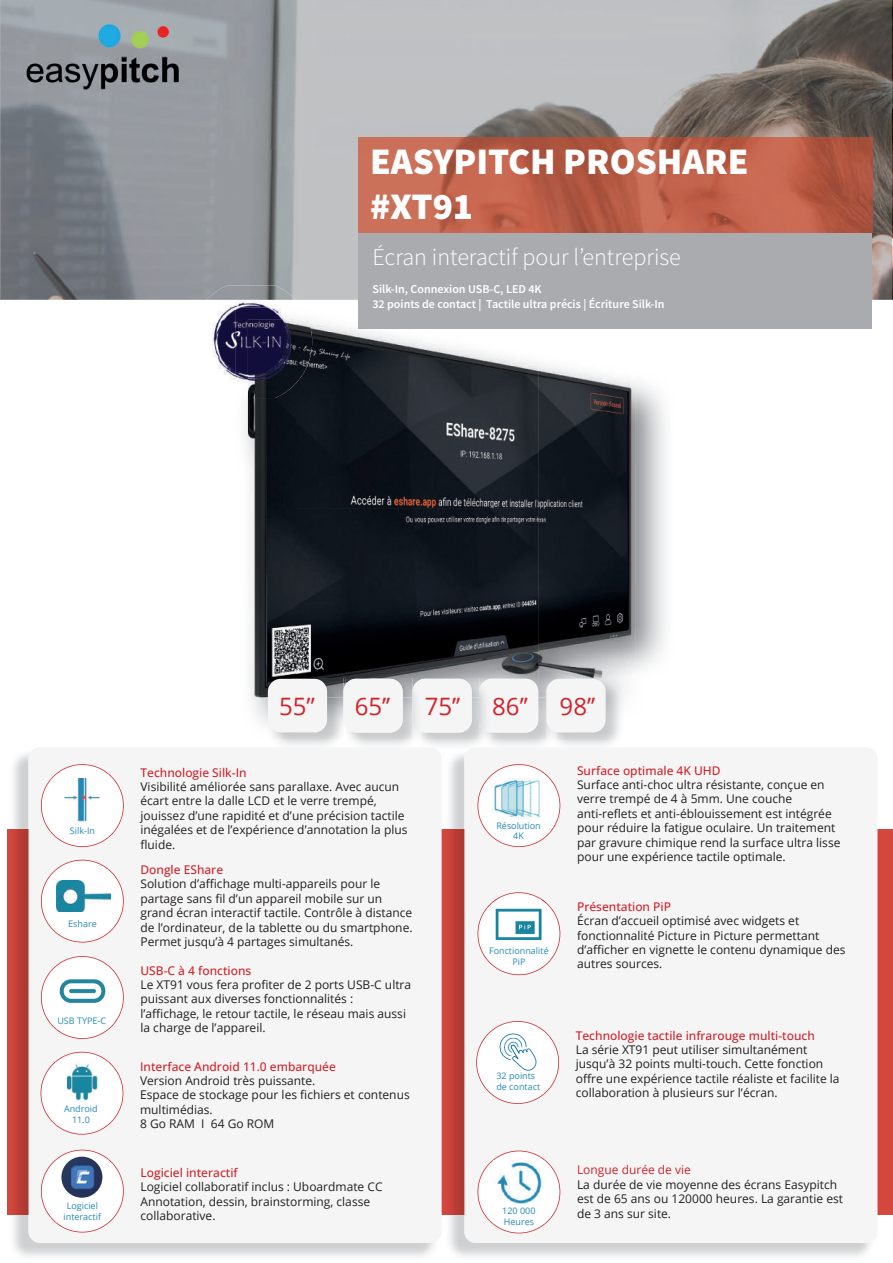
<style>
.page{position:relative;width:893px;height:1263px;background:#fff}
.page>*{position:absolute;margin:0;border:0;box-sizing:border-box;transform-origin:0 0}
.t1{font:900 37.5px/45px "Source Sans Pro";color:#fff}
.t2{font:300 24px "Source Sans Pro";color:#fff}
.t3{font:24px "Open Sans";color:#d1232a}
.t4{font:12px/14.4px "Open Sans";color:#231f20}
.t5{font:500 12px "Open Sans";color:#d1232a}
.t6{font:600 12px/14.4px "Source Sans Pro";color:#fff}
.t7{font:12px "Open Sans";color:#d1232a}
.t8{font:9px/10.8px "Open Sans";color:#2589b4;text-align:center}
</style>
<div class="page">
<img style="left:296px;top:319px;width:242px;height:359px">
<img style="left:538px;top:328px;width:97px;height:369px">
<img style="left:248px;top:398px;width:48px;height:299px">
<img style="left:490px;top:678px;width:57px;height:68px">
<div style="left:479px;top:679px;width:59px;height:53px;background:#f5f5f6;border-radius:13px"></div>
<img style="left:557px;top:678px;width:67px;height:19px">
<img style="left:547px;top:678px;width:10px;height:61px">
<div style="left:546px;top:679px;width:60px;height:53px;background:#f5f5f6;border-radius:13px"></div>
<img style="left:421px;top:697px;width:58px;height:49px">
<img style="left:268px;top:678px;width:211px;height:19px">
<img style="left:479px;top:679px;width:9px;height:53px">
<div style="left:412px;top:679px;width:60px;height:53px;background:#f5f5f6;border-radius:13px"></div>
<img style="left:346px;top:697px;width:67px;height:49px">
<img style="left:413px;top:732px;width:8px;height:7px">
<img style="left:412px;top:679px;width:9px;height:53px">
<div style="left:343px;top:679px;width:60px;height:53px;background:#f5f5f6;border-radius:13px"></div>
<img style="left:268px;top:697px;width:76px;height:49px">
<svg style="left:344px;top:678px;width:2px;height:6px"></svg>
<img style="left:343px;top:684px;width:3px;height:43px">
<div style="left:268px;top:679px;width:59px;height:53px;background:#f5f5f6;border-radius:13px"></div>
<img style="left:235px;top:308px;width:73px;height:90px">
<img style="left:248px;top:319px;width:64px;height:79px">
<img style="left:892px;top:0;width:1px;height:300px">
<img style="left:0;top:0;width:892px;height:149px">
<img style="left:872px;top:149px;width:20px;height:151px">
<img style="left:0;top:149px;width:358px;height:151px">
<img style="left:207px;top:286px;width:88px;height:14px">
<img style="left:358px;top:137px;width:514px;height:96px">
<div style="left:358px;top:233px;width:514px;height:95px;background:#aaabaf"></div>
<img style="left:22px;top:21px;width:166px;height:71px">
<svg style="left:7px;top:829px;width:886px;height:386px;background:#cc4c43"></svg>
<img style="left:13px;top:754px;width:421px;height:503px">
<img style="left:13px;top:829px;width:16px;height:386px">
<div style="left:29px;top:747px;width:413px;height:496px;background:#f5f5f6;border-radius:11px"></div>
<div style="left:464px;top:747px;width:413px;height:496px;background:#f5f5f6;border-radius:11px"></div>
<svg style="left:41px;top:764px;width:83px;height:83px"></svg>
<svg style="left:477px;top:764px;width:83px;height:83px"></svg>
<svg style="left:41px;top:1052px;width:82px;height:82px"></svg>
<svg style="left:41px;top:956px;width:83px;height:83px"></svg>
<svg style="left:41px;top:860px;width:83px;height:82px"></svg>
<svg style="left:477px;top:892px;width:83px;height:83px"></svg>
<svg style="left:41px;top:1150px;width:83px;height:82px"></svg>
<svg style="left:477px;top:1150px;width:83px;height:83px"></svg>
<img style="left:491px;top:778px;width:51px;height:42px">
<img style="left:492px;top:904px;width:55px;height:42px">
<img style="left:492px;top:899px;width:55px;height:5px">
<img style="left:494px;top:1161px;width:48px;height:42px">
<img style="left:64px;top:1062px;width:34px;height:40px">
<img style="left:52px;top:975px;width:61px;height:31px">
<img style="left:57px;top:880px;width:54px;height:32px">
<img style="left:64px;top:778px;width:35px;height:44px">
<img style="left:61px;top:1157px;width:41px;height:41px;border-radius:21px">
<svg style="left:476px;top:1021px;width:83px;height:83px"></svg>
<h1 class="t1" style="left:370px;top:138px;width:380px">EASYPITCH PROSHARE #XT91</h1>
<h2 class="t2" style="left:372px;top:242px;width:310px">Écran interactif pour lʼentreprise</h2>
<p class="t6" style="left:372px;top:282px;width:294px">Silk-In, Connexion USB-C, LED 4K<br>32 points de contact | Tactile ultra précis | Écriture Silk-In</p>
<h2 class="t3" style="left:279px;top:690px;width:37px">55’’</h2>
<h2 class="t3" style="left:355px;top:690px;width:37px">65’’</h2>
<h2 class="t3" style="left:425px;top:690px;width:37px">75’’</h2>
<h2 class="t3" style="left:492px;top:690px;width:37px">86’’</h2>
<h2 class="t3" style="left:560px;top:690px;width:37px">98’’</h2>
<p class="t5" style="left:140px;top:764px;width:108px">Technologie Silk-In</p>
<p class="t4" style="left:140px;top:779px;width:269px">Visibilité améliorée sans parallaxe. Avec aucun écart entre la dalle LCD et le verre trempé, jouissez d’une rapidité et d’une précision tactile inégalées et de l’expérience d’annotation la plus fluide.</p>
<p class="t8" style="left:70px;top:825px;width:27px">Silk-In</p>
<p class="t8" style="left:496px;top:820px;width:46px">Résolution<br>4K</p>
<p class="t8" style="left:68px;top:917px;width:30px">Eshare</p>
<p class="t8" style="left:57px;top:1015px;width:50px">USB TYPE-C</p>
<p class="t8" style="left:64px;top:1103px;width:35px">Android<br>11.0</p>
<p class="t8" style="left:64px;top:1200px;width:39px">Logiciel interactif</p>
<p class="t5" style="left:140px;top:861px;width:84px">Dongle EShare</p>
<p class="t4" style="left:140px;top:876px;width:274px">Solution d’affichage multi-appareils pour le partage sans fil d’un appareil mobile sur un grand écran interactif tactile. Contrôle à distance de l’ordinateur, de la tablette ou du smartphone.<br>Permet jusqu’à 4 partages simultanés.</p>
<p class="t5" style="left:140px;top:962px;width:112px">USB-C à 4 fonctions</p>
<p class="t4" style="left:140px;top:977px;width:272px">Le XT91 vous fera profiter de 2 ports USB-C ultra puissant aux diverses fonctionnalités : l’affichage, le retour tactile, le réseau mais aussi la charge de l’appareil.</p>
<p class="t5" style="left:140px;top:1058px;width:197px">Interface Android 11.0 embarquée</p>
<p class="t4" style="left:140px;top:1073px;width:271px">Version Android très puissante.<br>Espace de stockage pour les fichiers et contenus multimédias.<br>8 Go RAM I 64 Go ROM</p>
<p class="t5" style="left:140px;top:1164px;width:99px">Logiciel interactif</p>
<p class="t4" style="left:140px;top:1179px;width:244px">Logiciel collaboratif inclus : Uboardmate CC<br>Annotation, dessin, brainstorming, classe collaborative.</p>
<p class="t8" style="left:489px;top:945px;width:61px">Fonctionnalité<br>PiP</p>
<p class="t8" style="left:496px;top:1070px;width:45px;text-align:left">32 points de contact</p>
<p class="t8" style="left:502px;top:1205px;width:35px;text-align:left">120 000<br>Heures</p>
<p class="t5" style="left:577px;top:762px;width:145px">Surface optimale 4K UHD</p>
<p class="t4" style="left:577px;top:777px;width:265px">Surface anti-choc ultra résistante, conçue en verre trempé de 4 à 5mm. Une couche anti-reflets et anti-éblouissement est intégrée pour réduire la fatigue oculaire. Un traitement par gravure chimique rend la surface ultra lisse pour une expérience tactile optimale.</p>
<p class="t5" style="left:577px;top:898px;width:95px">Présentation PiP</p>
<p class="t4" style="left:577px;top:913px;width:270px">Écran d’accueil optimisé avec widgets et fonctionnalité Picture in Picture permettant d’afficher en vignette le contenu dynamique des autres sources.</p>
<p class="t5" style="left:576px;top:1027px;width:241px">Technologie tactile infrarouge multi-touch</p>
<p class="t4" style="left:576px;top:1042px;width:265px">La série XT91 peut utiliser simultanément jusqu’à 32 points multi-touch. Cette fonction offre une expérience tactile réaliste et facilite la collaboration à plusieurs sur l’écran.</p>
<p class="t7" style="left:577px;top:1162px;width:115px">Longue durée de vie</p>
<p class="t4" style="left:577px;top:1177px;width:267px">La durée de vie moyenne des écrans Easypitch est de 65 ans ou 120000 heures. La garantie est de 3 ans sur site.</p>
</div>
